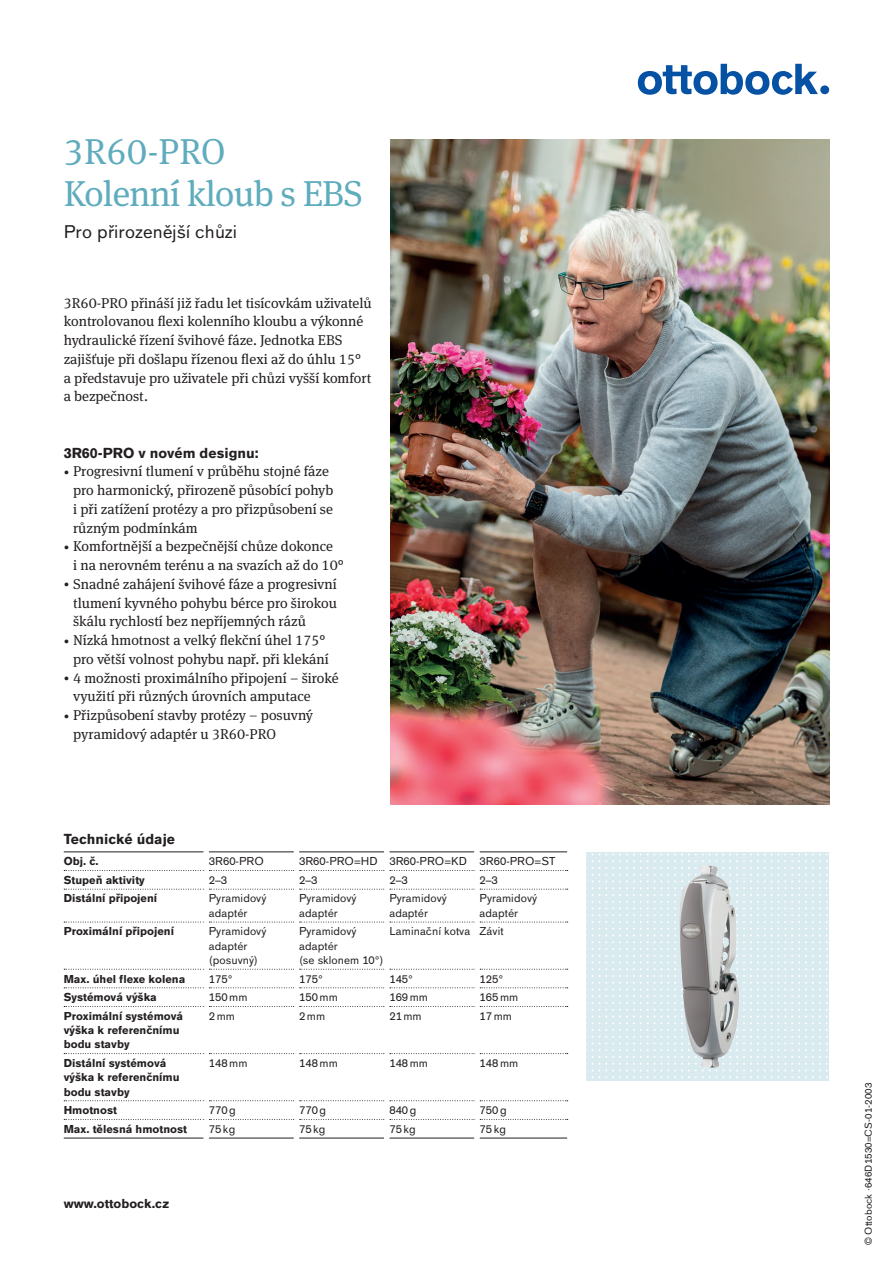
<style>
.page{position:relative;width:893px;height:1263px;background:#fff}
.page>*{position:absolute;margin:0;border:0;box-sizing:border-box;transform-origin:0 0}
.t1{font:36px/42px "OBO Serif";letter-spacing:-.02em;color:#5facbd}
.t2{font:18px "OBO Sans";letter-spacing:.005em;color:#231f20}
.t3{font:14.25px/18.8px "OBO Serif";color:#231f20}
.t4{font:700 14.25px "OBO Sans";color:#231f20}
.t5{font:700 12.75px "OBO Sans";color:#231f20}
.t6{font:11.25px/14.2px "OBO Sans";letter-spacing:.005em;color:#231f20}
.t7{font:700 11.25px/14.2px "OBO Sans";color:#231f20}
.t8{font:9.75px "OBO Sans";letter-spacing:.005em;color:#231f20}
.s1{font-size:10.65px}
</style>
<div class="page">
<div style="left:820px;top:85px;width:9px;height:9px;background:#0551a4;border-radius:50%"></div>
<svg style="left:638px;top:64px;width:180px;height:31px"></svg>
<svg style="left:64px;top:870px;width:504px;height:1px"></svg>
<svg style="left:64px;top:889px;width:504px;height:1px"></svg>
<svg style="left:64px;top:922px;width:504px;height:1px"></svg>
<svg style="left:64px;top:969px;width:504px;height:1px"></svg>
<svg style="left:64px;top:987px;width:504px;height:1px"></svg>
<svg style="left:64px;top:1006px;width:504px;height:1px"></svg>
<svg style="left:64px;top:1053px;width:504px;height:1px"></svg>
<svg style="left:64px;top:1100px;width:504px;height:1px"></svg>
<svg style="left:64px;top:1119px;width:504px;height:1px"></svg>
<div style="left:204px;top:870px;width:5px;height:19px;background:#fff"></div>
<div style="left:294px;top:870px;width:5px;height:19px;background:#fff"></div>
<div style="left:384px;top:870px;width:5px;height:19px;background:#fff"></div>
<div style="left:474px;top:870px;width:6px;height:19px;background:#fff"></div>
<div style="left:204px;top:889px;width:5px;height:33px;background:#fff"></div>
<div style="left:294px;top:889px;width:5px;height:33px;background:#fff"></div>
<div style="left:384px;top:889px;width:5px;height:33px;background:#fff"></div>
<div style="left:474px;top:889px;width:6px;height:33px;background:#fff"></div>
<div style="left:204px;top:922px;width:5px;height:47px;background:#fff"></div>
<div style="left:294px;top:922px;width:5px;height:47px;background:#fff"></div>
<div style="left:384px;top:922px;width:5px;height:47px;background:#fff"></div>
<div style="left:474px;top:922px;width:6px;height:47px;background:#fff"></div>
<div style="left:204px;top:969px;width:5px;height:19px;background:#fff"></div>
<div style="left:294px;top:969px;width:5px;height:19px;background:#fff"></div>
<div style="left:384px;top:969px;width:5px;height:19px;background:#fff"></div>
<div style="left:474px;top:969px;width:6px;height:19px;background:#fff"></div>
<div style="left:204px;top:1006px;width:5px;height:47px;background:#fff"></div>
<div style="left:294px;top:1006px;width:5px;height:47px;background:#fff"></div>
<div style="left:384px;top:1006px;width:5px;height:47px;background:#fff"></div>
<div style="left:474px;top:1006px;width:6px;height:47px;background:#fff"></div>
<div style="left:204px;top:1053px;width:5px;height:48px;background:#fff"></div>
<div style="left:294px;top:1053px;width:5px;height:48px;background:#fff"></div>
<div style="left:384px;top:1053px;width:5px;height:48px;background:#fff"></div>
<div style="left:474px;top:1053px;width:6px;height:48px;background:#fff"></div>
<hr style="left:64px;top:851px;width:140px;height:1px;background:#231f20">
<hr style="left:209px;top:851px;width:85px;height:1px;background:#231f20">
<hr style="left:299px;top:851px;width:85px;height:1px;background:#231f20">
<hr style="left:389px;top:851px;width:85px;height:1px;background:#231f20">
<hr style="left:480px;top:851px;width:87px;height:1px;background:#231f20">
<hr style="left:64px;top:1138px;width:140px;height:1px;background:#231f20">
<hr style="left:209px;top:1138px;width:85px;height:1px;background:#231f20">
<hr style="left:299px;top:1138px;width:85px;height:1px;background:#231f20">
<hr style="left:389px;top:1138px;width:85px;height:1px;background:#231f20">
<hr style="left:480px;top:1138px;width:87px;height:1px;background:#231f20">
<div style="left:204px;top:1119px;width:5px;height:19px;background:#fff"></div>
<div style="left:294px;top:1119px;width:5px;height:19px;background:#fff"></div>
<div style="left:384px;top:1119px;width:5px;height:19px;background:#fff"></div>
<div style="left:474px;top:1119px;width:6px;height:19px;background:#fff"></div>
<svg style="left:586px;top:853px;width:243px;height:225px;background:#dcecf0"></svg>
<img style="left:679px;top:865px;width:61px;height:203px">
<img style="left:390px;top:139px;width:439px;height:666px">
<h1 class="t1" style="left:64px;top:130px;width:301px">3R60-PRO<br>Kolenní kloub s EBS</h1>
<p class="t2" style="left:64px;top:221px;width:175px">Pro přirozenější chůzi</p>
<p class="t3" style="left:64px;top:293px;width:310px">3R60-PRO přináší již řadu let tisícovkám uživatelů kontrolovanou flexi kolenního kloubu a výkonné hydraulické řízení švihové fáze. Jednotka EBS zajišťuje při došlapu řízenou flexi až do úhlu 15° a představuje pro uživatele při chůzi vyšší komfort a bezpečnost.</p>
<p class="t4" style="left:64px;top:444px;width:196px">3R60-PRO v novém designu:</p>
<p class="t3" style="left:73px;top:462px;width:262px;text-indent:-9px"><span class="s1">•</span> Progresivní tlumení v průběhu stojné fáze pro harmonický, přirozeně působící pohyb i při zatížení protézy a pro přizpůsobení se různým podmínkám</p>
<p class="t3" style="left:73px;top:537px;width:272px;text-indent:-9px"><span class="s1">•</span> Komfortnější a bezpečnější chůze dokonce<br>i na nerovném terénu a na svazích až do 10°</p>
<p class="t3" style="left:73px;top:574px;width:265px;text-align:justify;text-indent:-9px"><span class="s1">•</span> Snadné zahájení švihové fáze a progresivní tlumení kyvného pohybu bérce pro širokou škálu rychlostí bez nepříjemných rázů</p>
<p class="t3" style="left:64px;top:631px;width:266px;text-align:right"><span class="s1">•</span> Nízká hmotnost a velký flekční úhel 175° pro větší volnost pohybu např. při klekání</p>
<p class="t3" style="left:73px;top:668px;width:267px;text-indent:-9px"><span class="s1">•</span> 4 možnosti proximálního připojení – široké využití při různých úrovních amputace</p>
<p class="t3" style="left:73px;top:706px;width:241px;text-indent:-9px"><span class="s1">•</span> Přizpůsobení stavby protézy – posuvný pyramidový adaptér u 3R60-PRO</p>
<p class="t4" style="left:64px;top:831px;width:113px">Technické údaje</p>
<p class="t7" style="left:64px;top:854px;width:36px">Obj. č.</p>
<p class="t6" style="left:209px;top:854px;width:56px">3R60-PRO</p>
<p class="t6" style="left:299px;top:854px;width:258px">3R60-PRO=HD 3R60-PRO=KD 3R60-PRO=ST</p>
<p class="t7" style="left:64px;top:873px;width:83px">Stupeň aktivity</p>
<p class="t6" style="left:209px;top:873px;width:20px">2–3</p>
<p class="t6" style="left:299px;top:873px;width:20px">2–3</p>
<p class="t6" style="left:389px;top:873px;width:20px">2–3</p>
<p class="t6" style="left:480px;top:873px;width:20px">2–3</p>
<p class="t7" style="left:64px;top:891px;width:95px">Distální připojení</p>
<p class="t6" style="left:209px;top:891px;width:59px">Pyramidový adaptér</p>
<p class="t6" style="left:299px;top:891px;width:59px">Pyramidový adaptér</p>
<p class="t6" style="left:389px;top:891px;width:59px">Pyramidový adaptér</p>
<p class="t6" style="left:480px;top:891px;width:59px">Pyramidový adaptér</p>
<p class="t7" style="left:64px;top:924px;width:112px">Proximální připojení</p>
<p class="t6" style="left:209px;top:924px;width:59px">Pyramidový adaptér (posuvný)</p>
<p class="t6" style="left:299px;top:924px;width:86px">Pyramidový adaptér<br>(se sklonem 10°)</p>
<p class="t6" style="left:389px;top:924px;width:116px">Laminační kotva Závit</p>
<p class="t7" style="left:64px;top:971px;width:123px">Max. úhel flexe kolena</p>
<p class="t6" style="left:209px;top:971px;width:25px">175°</p>
<p class="t6" style="left:299px;top:971px;width:25px">175°</p>
<p class="t6" style="left:389px;top:971px;width:25px">145°</p>
<p class="t6" style="left:480px;top:971px;width:25px">125°</p>
<p class="t7" style="left:64px;top:990px;width:95px">Systémová výška</p>
<p class="t6" style="left:209px;top:990px;width:40px">150mm</p>
<p class="t6" style="left:299px;top:990px;width:40px">150mm</p>
<p class="t6" style="left:389px;top:990px;width:40px">169mm</p>
<p class="t6" style="left:480px;top:990px;width:40px">165mm</p>
<p class="t7" style="left:64px;top:1009px;width:121px">Proximální systémová výška k referenčnímu bodu stavby</p>
<p class="t6" style="left:209px;top:1009px;width:28px">2mm</p>
<p class="t6" style="left:299px;top:1009px;width:28px">2mm</p>
<p class="t6" style="left:389px;top:1009px;width:34px">21mm</p>
<p class="t6" style="left:480px;top:1009px;width:34px">17mm</p>
<p class="t7" style="left:64px;top:1056px;width:117px">Distální systémová výška k referenčnímu bodu stavby</p>
<p class="t6" style="left:209px;top:1056px;width:40px">148mm</p>
<p class="t6" style="left:299px;top:1056px;width:40px">148mm</p>
<p class="t6" style="left:389px;top:1056px;width:40px">148mm</p>
<p class="t6" style="left:480px;top:1056px;width:40px">148mm</p>
<p class="t7" style="left:64px;top:1103px;width:55px">Hmotnost</p>
<p class="t6" style="left:209px;top:1103px;width:29px">770g</p>
<p class="t6" style="left:299px;top:1103px;width:29px">770g</p>
<p class="t6" style="left:389px;top:1103px;width:29px">840g</p>
<p class="t6" style="left:480px;top:1103px;width:29px">750g</p>
<p class="t7" style="left:64px;top:1122px;width:125px">Max. tělesná hmotnost</p>
<p class="t6" style="left:209px;top:1122px;width:28px">75kg</p>
<p class="t6" style="left:299px;top:1122px;width:28px">75kg</p>
<p class="t6" style="left:389px;top:1122px;width:28px">75kg</p>
<p class="t6" style="left:480px;top:1122px;width:28px">75kg</p>
<p class="t5" style="left:64px;top:1196px;width:107px">www.ottobock.cz</p>
<p class="t8" style="left:863px;top:1245px;width:164px;rotate:-90deg">© Ottobock ·646D1530=CS-01-2003</p>
</div>
